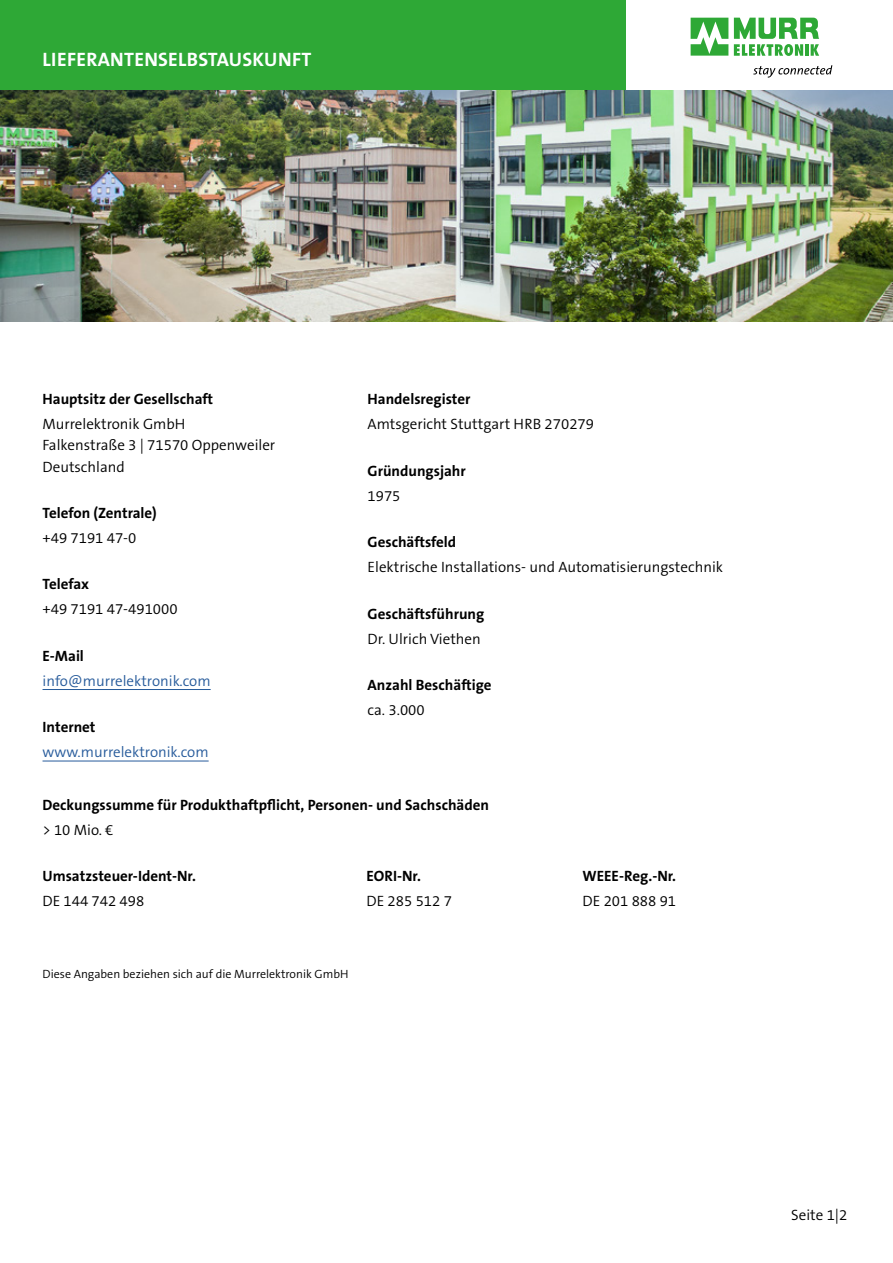
<style>
.page{position:relative;width:893px;height:1263px;background:#fff}
.page>*{position:absolute;margin:0;border:0;box-sizing:border-box;transform-origin:0 0}
.t1{font:700 19.5px "The Sans B Plus W7";letter-spacing:.015em;color:#fff}
.t2{font:300 15px/21px "The Sans B Plus W4";color:#000}
.t3{font:700 15px "The Sans B Plus W7";color:#000}
.t4{font:300 15px "The Sans B Plus W4";color:#275b9b}
.t5{font:300 12px "The Sans B Plus W4";color:#000}
</style>
<div class="page">
<div style="left:0;top:0;width:625px;height:91px;background:#2ea836"></div>
<svg style="left:691px;top:18px;width:37px;height:38px"></svg>
<svg style="left:734px;top:18px;width:85px;height:38px"></svg>
<svg style="left:753px;top:65px;width:79px;height:13px"></svg>
<hr style="left:43px;top:689px;width:168px;height:1px;background:#275b9b">
<hr style="left:43px;top:761px;width:166px;height:1px;background:#275b9b">
<img style="left:0;top:91px;width:893px;height:230px">
<h1 class="t1" style="left:43px;top:47px;width:270px">LIEFERANTENSELBSTAUSKUNFT</h1>
<p class="t3" style="left:43px;top:389px;width:172px">Hauptsitz der Gesellschaft</p>
<p class="t2" style="left:43px;top:414px;width:234px">Murrelektronik GmbH<br>Falkenstraße 3 | 71570 Oppenweiler<br>Deutschland</p>
<p class="t3" style="left:43px;top:503px;width:116px">Telefon (Zentrale)</p>
<p class="t2" style="left:43px;top:527px;width:95px">+49 7191 47-0</p>
<p class="t3" style="left:43px;top:574px;width:48px">Telefax</p>
<p class="t2" style="left:43px;top:599px;width:137px">+49 7191 47-491000</p>
<p class="t3" style="left:43px;top:646px;width:43px">E-Mail</p>
<p class="t4" style="left:43px;top:671px;width:170px">info@murrelektronik.com</p>
<p class="t3" style="left:43px;top:717px;width:55px">Internet</p>
<p class="t4" style="left:43px;top:743px;width:168px">www.murrelektronik.com</p>
<p class="t3" style="left:368px;top:389px;width:105px">Handelsregister</p>
<p class="t2" style="left:368px;top:414px;width:228px">Amtsgericht Stuttgart HRB 270279</p>
<p class="t3" style="left:368px;top:461px;width:100px">Gründungsjahr</p>
<p class="t2" style="left:368px;top:485px;width:34px">1975</p>
<p class="t3" style="left:368px;top:532px;width:90px">Geschäftsfeld</p>
<p class="t2" style="left:368px;top:557px;width:357px">Elektrische Installations- und Automatisierungstechnik</p>
<p class="t3" style="left:368px;top:604px;width:118px">Geschäftsführung</p>
<p class="t2" style="left:368px;top:628px;width:115px">Dr. Ulrich Viethen</p>
<p class="t3" style="left:368px;top:675px;width:126px">Anzahl Beschäftige</p>
<p class="t2" style="left:368px;top:700px;width:59px">ca. 3.000</p>
<p class="t3" style="left:43px;top:795px;width:448px">Deckungssumme für Produkthaftpflicht, Personen- und Sachschäden</p>
<p class="t2" style="left:43px;top:819px;width:73px">&gt; 10 Mio. €</p>
<p class="t3" style="left:43px;top:866px;width:155px">Umsatzsteuer-Ident-Nr.</p>
<p class="t3" style="left:367px;top:866px;width:56px">EORI-Nr.</p>
<p class="t3" style="left:583px;top:866px;width:95px">WEEE-Reg.-Nr.</p>
<p class="t2" style="left:43px;top:891px;width:103px">DE 144 742 498</p>
<p class="t2" style="left:367px;top:891px;width:87px">DE 285 512 7</p>
<p class="t2" style="left:583px;top:891px;width:95px">DE 201 888 91</p>
<p class="t5" style="left:43px;top:966px;width:307px">Diese Angaben beziehen sich auf die Murrelektronik GmbH</p>
<p class="t2" style="left:791px;top:1205px;width:58px">Seite 1|2</p>
</div>
